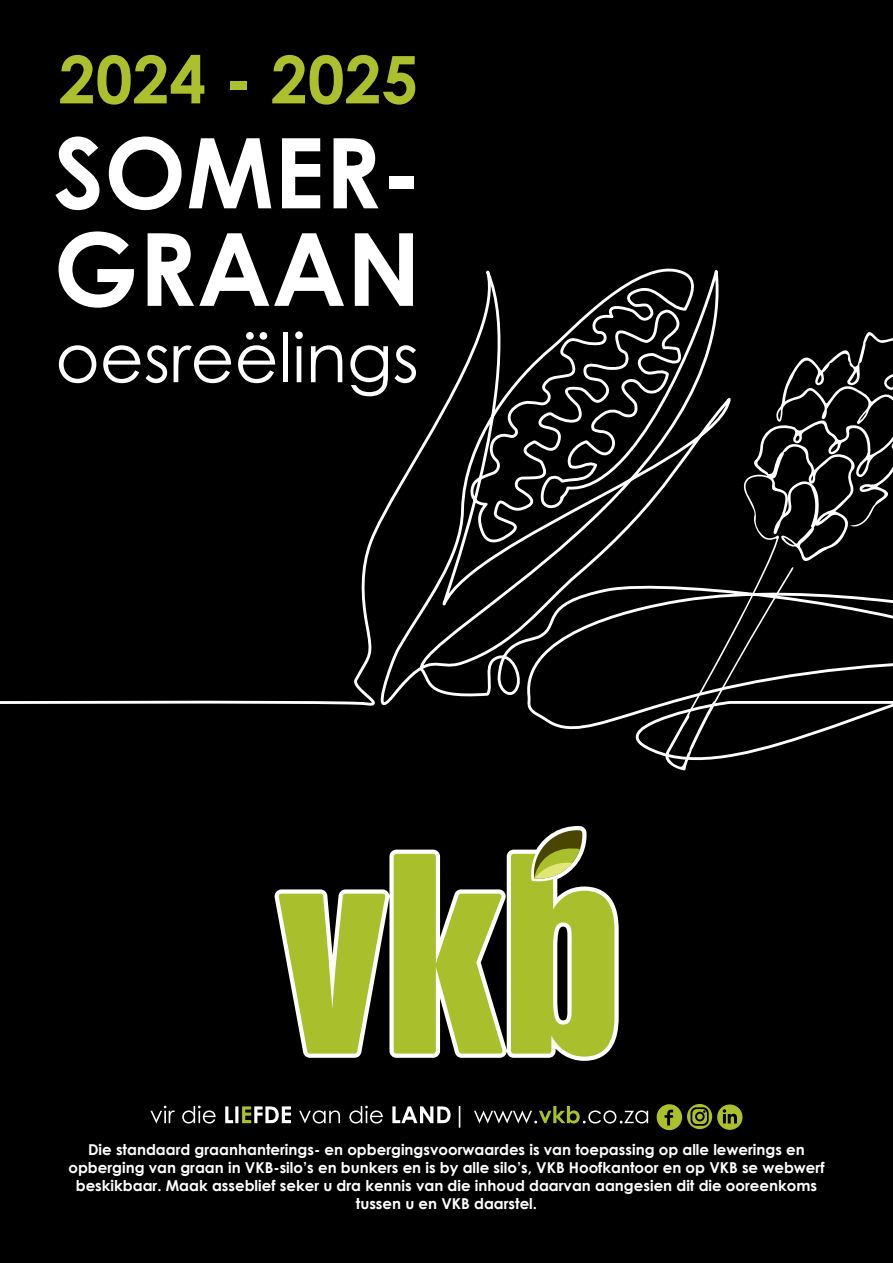
<style>
.page{position:relative;width:893px;height:1263px;background:#000}
.page>*{position:absolute;margin:0;border:0;box-sizing:border-box;transform-origin:0 0}
.t1{font:700 100.95px "Century Gothic";color:#fff}
.t2{font:700 97.5px "Century Gothic";color:#fff}
.t3{font:67.8px "Century Gothic";color:#fff}
.t4{font:700 65.85px "Century Gothic";color:#abc02c}
.t5{font:700 15px/18px "Century Gothic";color:#fff;text-align:center}
</style>
<div class="page">
<svg style="left:274px;top:826px;width:345px;height:235px"></svg>
<svg style="left:279px;top:854px;width:335px;height:202px;fill:#aabf2c"></svg>
<svg style="left:534px;top:830px;width:48px;height:49px"></svg>
<svg style="left:150px;top:1106px;width:498px;height:22px"></svg>
<svg style="left:656px;top:1104px;width:86px;height:27px"></svg>
<svg style="left:0;top:268px;width:719px;height:488px"></svg>
<svg style="left:664px;top:331px;width:229px;height:440px"></svg>
<h3 class="t4" style="left:59px;top:30px;width:361px">2024 - 2025</h3>
<h2 class="t2" style="left:54px;top:99px;width:370px">SOMER-</h2>
<h1 class="t1" style="left:54px;top:193px;width:369px">GRAAN</h1>
<h3 class="t3" style="left:55px;top:310px;width:365px">oesreëlings</h3>
<p class="t5" style="left:68px;top:1140px;width:757px">Die standaard graanhanterings- en opbergingsvoorwaardes is van toepassing op alle lewerings en opberging van graan in VKB-silo’s en bunkers en is by alle silo’s, VKB Hoofkantoor en op VKB se webwerf beskikbaar. Maak asseblief seker u dra kennis van die inhoud daarvan aangesien dit die ooreenkoms tussen u en VKB daarstel.</p>
</div>
